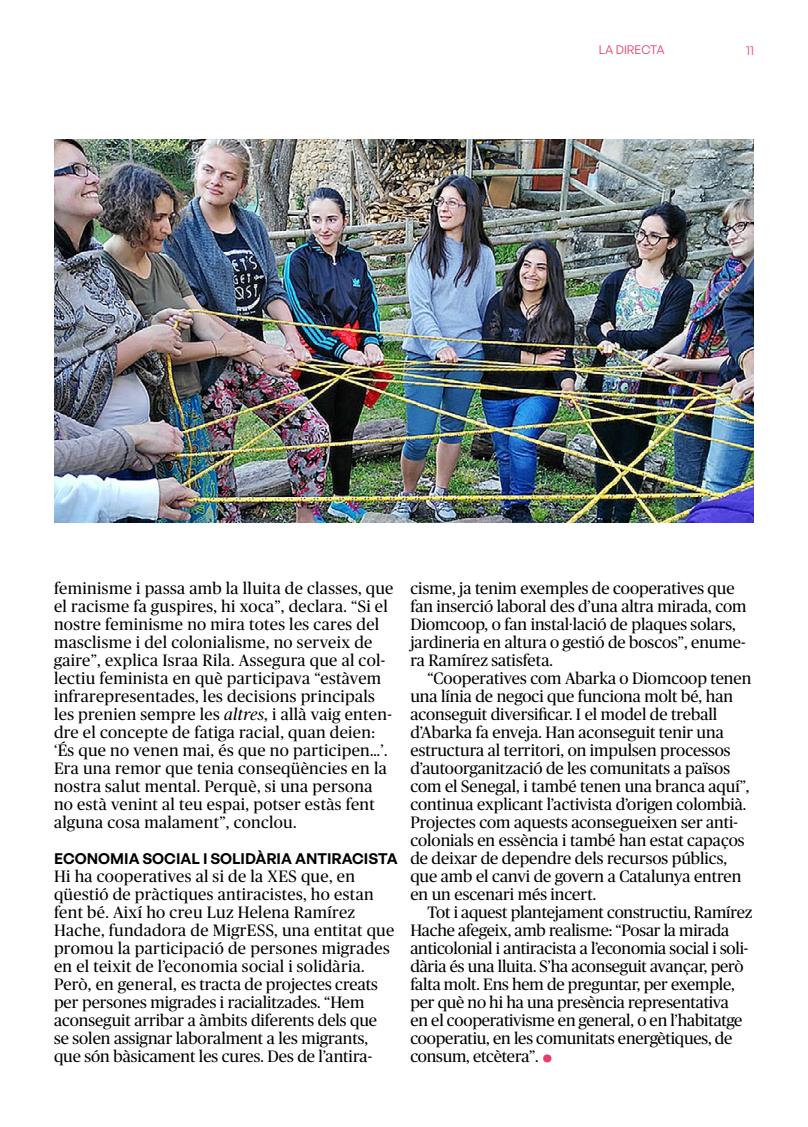
<style>
.page{position:relative;width:808px;height:1127px;background:#fff}
.page>*{position:absolute;margin:0;border:0;box-sizing:border-box;transform-origin:0 0}
.t1{font:16.5px/18px "Publico";color:#000}
.t2{font:16.5px/18px "Publico";letter-spacing:.02em;color:#000}
.t3{font:600 15px "General Sans";color:#000}
.t4{font:12px "General Sans";color:#e73c68}
.s1{font-style:italic}
</style>
<div class="page">
<img style="left:54px;top:140px;width:700px;height:382px">
<p class="t4" style="left:599px;top:42px;width:68px">LA DIRECTA</p>
<p class="t4" style="left:746px;top:43px;width:9px">11</p>
<p class="t2" style="left:54px;top:579px;width:341px">feminisme i passa amb la lluita de classes, que el racisme fa guspires, hi xoca”, declara. “Si el nostre feminisme no mira totes les cares del masclisme i del colonialisme, no serveix de gaire”, explica Israa Rila. Assegura que al col· lectiu feminista en què participava “estàvem infrarepresentades, les decisions principals les prenien sempre les <span class="s1">altres</span>, i allà vaig enten&shy;dre el concepte de fatiga racial, quan deien: ‘És que no venen mai, és que no participen…’.<br>Era una remor que tenia conseqüències en la nostra salut mental. Perquè, si una persona no està venint al teu espai, potser estàs fent alguna cosa malament”, conclou.</p>
<p class="t3" style="left:54px;top:849px;width:345px">ECONOMIA SOCIAL I SOLIDÀRIA ANTIRACISTA</p>
<p class="t1" style="left:54px;top:867px;width:342px">Hi ha cooperatives al si de la XES que, en qüestió de pràctiques antiracistes, ho estan fent bé. Així ho creu Luz Helena Ramírez Hache, fundadora de MigrESS, una entitat que promou la participació de persones migrades en el teixit de l’economia social i solidària.<br>Però, en general, es tracta de projectes creats per persones migrades i racialitzades. “Hem aconseguit arribar a àmbits diferents dels que se solen assignar laboralment a les migrants, que són bàsicament les cures. Des de l’antira-</p>
<p class="t1" style="left:410px;top:579px;width:338px">cisme, ja tenim exemples de cooperatives que fan inserció laboral des d’una altra mirada, com Diomcoop, o fan instal·lació de plaques solars, jardineria en altura o gestió de boscos”, enume&shy;ra Ramírez satisfeta.</p>
<p class="t1" style="left:410px;top:669px;width:343px;text-indent:17px">“Cooperatives com Abarka o Diomcoop tenen una línia de negoci que funciona molt bé, han aconseguit diversificar. I el model de treball d’Abarka fa enveja. Han aconseguit tenir una estructura al territori, on impulsen processos d’autoorganització de les comunitats a països com el Senegal, i també tenen una branca aquí”, continua explicant l’activista d’origen colombià.<br>Projectes com aquests aconsegueixen ser anti&shy;colonials en essència i també han estat capaços de deixar de dependre dels recursos públics, que amb el canvi de govern a Catalunya entren en un escenari més incert.</p>
<p class="t1" style="left:410px;top:903px;width:343px;text-indent:17px">Tot i aquest plantejament constructiu, Ramírez Hache afegeix, amb realisme: “Posar la mirada anticolonial i antiracista a l’economia social i soli&shy;dària és una lluita. S’ha aconseguit avançar, però falta molt. Ens hem de preguntar, per exemple, per què no hi ha una presència representativa<br>en el cooperativisme en general, o en l’habitatge cooperatiu, en les comunitats energètiques, de consum, etcètera”.</p>
</div>
